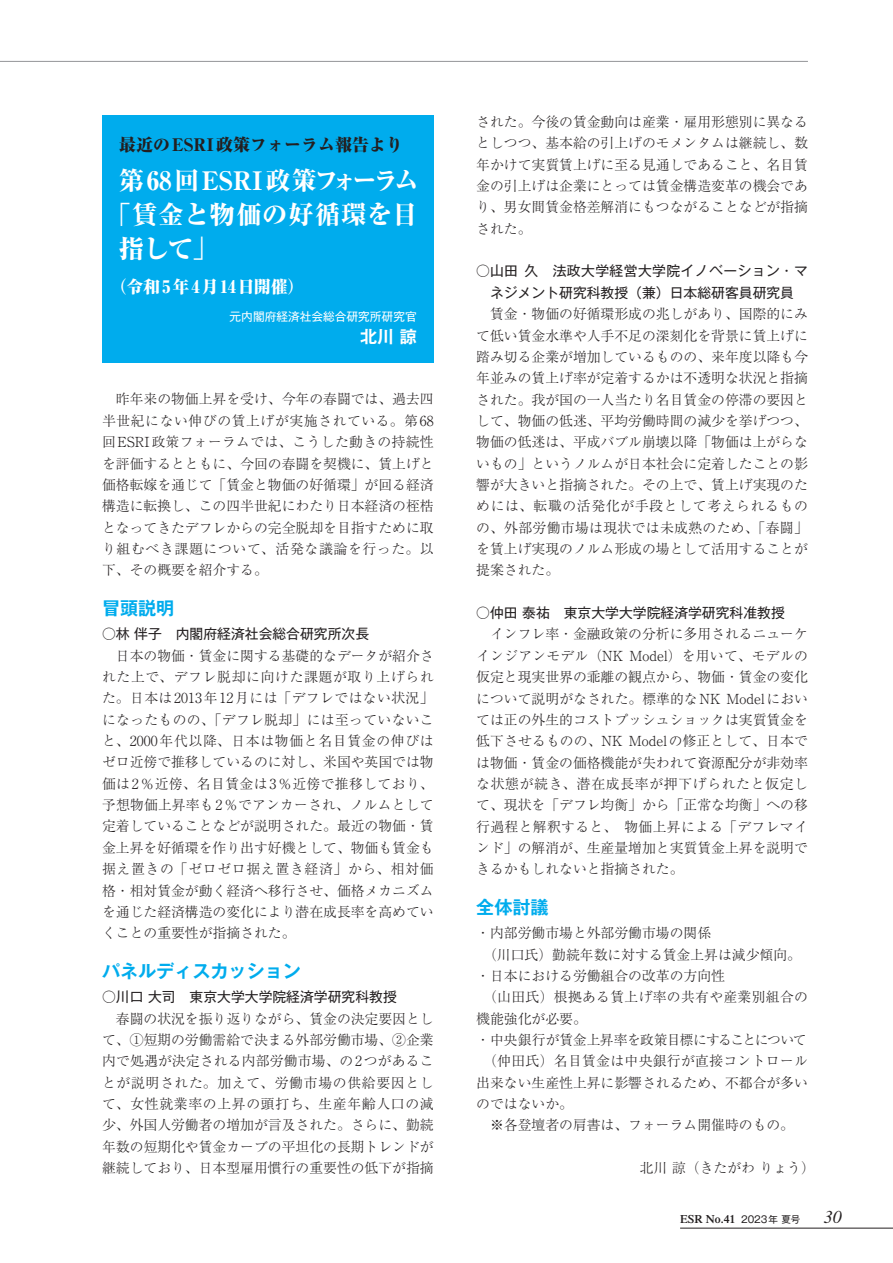
<style>
.page{position:relative;width:893px;height:1263px;background:#fff}
.page>*{position:absolute;margin:0;border:0;box-sizing:border-box;transform-origin:0 0}
.t1{font:800 25.5px "Ryumin Pr 6 N";color:#fff}
.t2{font:800 25.5px "Ryumin Pr 6 N";letter-spacing:.025em;color:#fff}
.t3{font:700 18px "Gothic MB101 Pr 6 N De";color:#00aced}
.t4{font:800 expanded 16.95px "Ryumin Pr 6 N";color:#231f20}
.t5{font:800 expanded 16.95px "Ryumin Pr 6 N";letter-spacing:.075em;color:#fff}
.t6{font:700 16.95px "Gothic MB101 Pr 6 N De";color:#fff}
.t7{font:300 13.8px/21.3px "Ryumin Pr 6 N";color:#231f20;text-align:justify}
.t8{font:13.8px/21.3px "Gothic MB101 Pr 6 N";color:#231f20;text-align:center}
.t9{font:300 13.8px "Ryumin Pr 6 N";letter-spacing:.025em;color:#231f20}
.t10{font:300 13.8px "Ryumin Pr 6 N";letter-spacing:-.045em;color:#231f20}
.t11{font:600 11.7px "Times LT Std";color:#231f20}
.t12{font:11.7px "Gothic MB101 Pr 6 N";color:#fff}
.s1{font-family:"Gothic MB101 Pr 6 N";font-weight:400;font-size:9.6px}
.s2{font-family:"Ryumin Pr 6 N";font-weight:300}
.s3{font-weight:400;font-style:italic;font-size:18px}
</style>
<div class="page">
<div style="left:102px;top:115px;width:332px;height:247px;background:#00aced"></div>
<hr style="left:680px;top:1228px;width:213px;height:1px;background:#231f20">
<hr style="left:0;top:61px;width:808px;height:1px;background:#939598">
<p class="t4" style="left:119px;top:131px;width:286px">最近のESRI政策フォーラム報告より</p>
<h1 class="t1" style="left:119px;top:161px;width:302px">第68回ESRI政策フォーラム</h1>
<h1 class="t2" style="left:106px;top:195px;width:314px">「賃金と物価の好循環を目</h1>
<h1 class="t1" style="left:119px;top:229px;width:100px">指して」</h1>
<p class="t5" style="left:110px;top:274px;width:196px">（令和5年4月14日開催）</p>
<p class="t12" style="left:230px;top:306px;width:189px">元内閣府経済社会総合研究所研究官</p>
<p class="t6" style="left:360px;top:323px;width:58px">北川 諒</p>
<p class="t7" style="left:102px;top:388px;width:333px;text-indent:14px">昨年来の物価上昇を受け、今年の春闘では、過去四半世紀にない伸びの賃上げが実施されている。第68回ESRI政策フォーラムでは、こうした動きの持続性を評価するとともに、今回の春闘を契機に、賃上げと価格転嫁を通じて「賃金と物価の好循環」が回る経済構造に転換し、この四半世紀にわたり日本経済の桎梏となってきたデフレからの完全脱却を目指すために取り組むべき課題について、活発な議論を行った。以下、その概要を紹介する。</p>
<h2 class="t3" style="left:102px;top:593px;width:74px">冒頭説明</h2>
<p class="t8" style="left:102px;top:622px;width:269px">○林 伴子　内閣府経済社会総合研究所次長</p>
<p class="t7" style="left:102px;top:644px;width:333px;text-indent:14px">日本の物価・賃金に関する基礎的なデータが紹介された上で、デフレ脱却に向けた課題が取り上げられた。日本は2013年12月には「デフレではない状況」になったものの、「デフレ脱却」には至っていないこと、2000年代以降、日本は物価と名目賃金の伸びはゼロ近傍で推移しているのに対し、米国や英国では物価は2％近傍、名目賃金は3％近傍で推移しており、予想物価上昇率も2％でアンカーされ、ノルムとして定着していることなどが説明された。最近の物価・賃金上昇を好循環を作り出す好機として、物価も賃金も据え置きの「ゼロゼロ据え置き経済」から、相対価格・相対賃金が動く経済へ移行させ、価格メカニズムを通じた経済構造の変化により潜在成長率を高めていくことの重要性が指摘された。</p>
<h2 class="t3" style="left:102px;top:956px;width:200px">パネルディスカッション</h2>
<p class="t8" style="left:102px;top:985px;width:296px">○川口 大司　東京大学大学院経済学研究科教授</p>
<p class="t7" style="left:102px;top:1007px;width:333px;text-indent:14px">春闘の状況を振り返りながら、賃金の決定要因として、①短期の労働需給で決まる外部労働市場、②企業内で処遇が決定される内部労働市場、の2つがあることが説明された。加えて、労働市場の供給要因として、女性就業率の上昇の頭打ち、生産年齢人口の減少、外国人労働者の増加が言及された。さらに、勤続年数の短期化や賃金カーブの平坦化の長期トレンドが継続しており、日本型雇用慣行の重要性の低下が指摘</p>
<p class="t7" style="left:476px;top:110px;width:333px">された。今後の賃金動向は産業・雇用形態別に異なるとしつつ、基本給の引上げのモメンタムは継続し、数年かけて実質賃上げに至る見通しであること、名目賃金の引上げは企業にとっては賃金構造変革の機会であり、男女間賃金格差解消にもつながることなどが指摘された。</p>
<p class="t8" style="left:476px;top:260px;width:333px">○山田 久　法政大学経営大学院イノベーション・マネジメント研究科教授（兼）日本総研客員研究員</p>
<p class="t7" style="left:476px;top:303px;width:333px;text-indent:14px">賃金・物価の好循環形成の兆しがあり、国際的にみて低い賃金水準や人手不足の深刻化を背景に賃上げに踏み切る企業が増加しているものの、来年度以降も今年並みの賃上げ率が定着するかは不透明な状況と指摘された。我が国の一人当たり名目賃金の停滞の要因として、物価の低迷、平均労働時間の減少を挙げつつ、物価の低迷は、平成バブル崩壊以降「物価は上がらないもの」というノルムが日本社会に定着したことの影響が大きいと指摘された。その上で、賃上げ実現のためには、転職の活発化が手段として考えられるものの、外部労働市場は現状では未成熟のため、「春闘」を賃上げ実現のノルム形成の場として活用することが提案された。</p>
<p class="t8" style="left:476px;top:601px;width:310px">○仲田 泰祐　東京大学大学院経済学研究科准教授</p>
<p class="t7" style="left:476px;top:623px;width:333px;text-indent:14px">インフレ率・金融政策の分析に多用されるニューケインジアンモデル（NK Model）を用いて、モデルの仮定と現実世界の乖離の観点から、物価・賃金の変化について説明がなされた。標準的なNK Modelにおいては正の外生的コストプッシュショックは実質賃金を低下させるものの、NK Modelの修正として、日本では物価・賃金の価格機能が失われて資源配分が非効率な状態が続き、潜在成長率が押下げられたと仮定して、現状を「デフレ均衡」から「正常な均衡」への移行過程と解釈すると、　物価上昇による「デフレマインド」の解消が、生産量増加と実質賃金上昇を説明できるかもしれないと指摘された。</p>
<h2 class="t3" style="left:476px;top:892px;width:74px">全体討議</h2>
<p class="t7" style="left:476px;top:921px;width:236px">・内部労働市場と外部労働市場の関係</p>
<p class="t7" style="left:483px;top:943px;width:319px">（川口氏）勤続年数に対する賃金上昇は減少傾向。</p>
<p class="t7" style="left:476px;top:964px;width:250px">・日本における労働組合の改革の方向性</p>
<p class="t9" style="left:483px;top:986px;width:326px">（山田氏）根拠ある賃上げ率の共有や産業別組合の</p>
<p class="t7" style="left:476px;top:1007px;width:112px">機能強化が必要。</p>
<p class="t10" style="left:476px;top:1029px;width:332px">・中央銀行が賃金上昇率を政策目標にすることについて</p>
<p class="t9" style="left:483px;top:1050px;width:326px">（仲田氏）名目賃金は中央銀行が直接コントロール</p>
<p class="t7" style="left:476px;top:1071px;width:333px">出来ない生産性上昇に影響されるため、不都合が多い</p>
<p class="t7" style="left:476px;top:1092px;width:98px">のではないか。</p>
<p class="t7" style="left:490px;top:1114px;width:306px">※各登壇者の肩書は、フォーラム開催時のもの。</p>
<p class="t7" style="left:640px;top:1156px;width:177px">北川 諒（きたがわ りょう）</p>
<p class="t11" style="left:680px;top:1212px;width:163px">ESR No.41 <span class="s1">2023年 夏号</span><span class="s2">　　</span><span class="s3">30</span></p>
</div>
